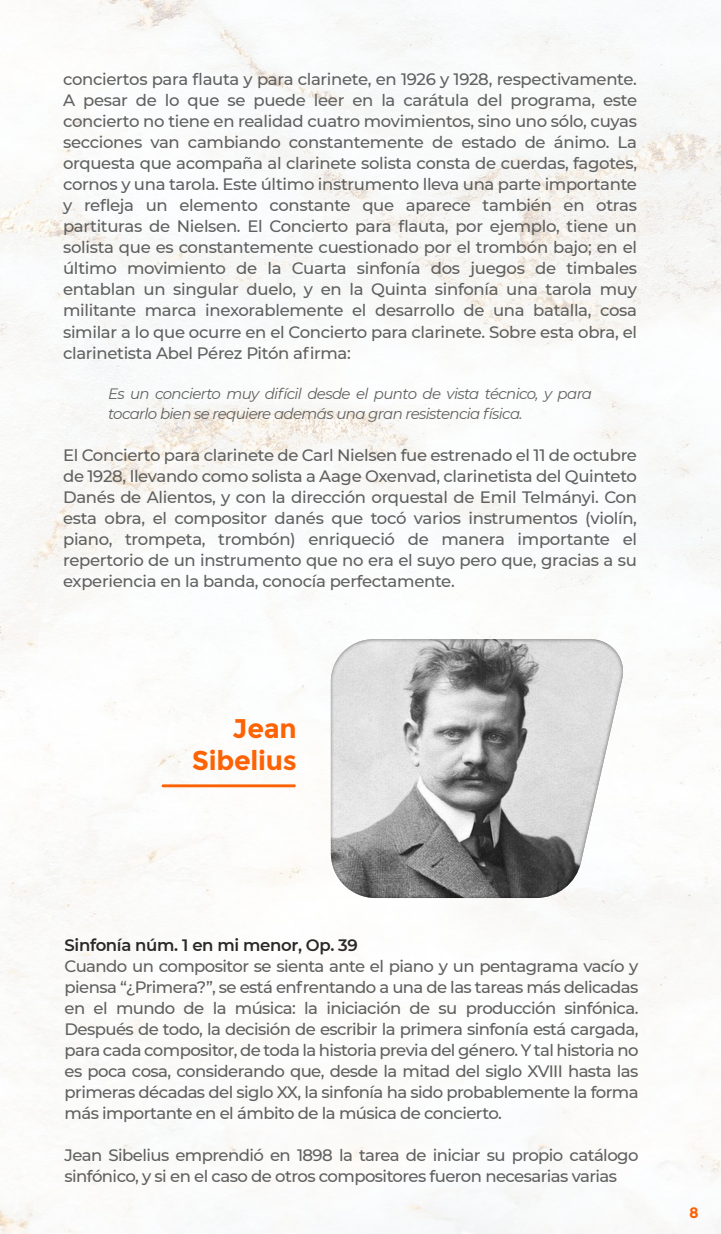
<style>
.page{position:relative;width:721px;height:1234px;background:#fff}
.page>*{position:absolute;margin:0;border:0;box-sizing:border-box;transform-origin:0 0}
.t1{font:700 27px/32.4px "Montserrat";letter-spacing:-.01em;color:#fd6205;text-align:right}
.t2{font:500 16.5px/21px "Montserrat";letter-spacing:-.035em;color:#606060;text-align:justify}
.t3{font:600 16.5px "Montserrat";letter-spacing:-.02em;color:#2b2828}
.t4{font:italic 15px/19.5px "Montserrat";letter-spacing:-.04em;color:#616160}
.t5{font:700 15px "Montserrat";color:#fd6205}
</style>
<div class="page">
<img style="left:0;top:0;width:721px;height:1233px">
<svg style="left:331px;top:639px;width:296px;height:258px;background:#b4b4b4"></svg>
<hr style="left:162px;top:784px;width:134px;height:3px;background:#fd6205">
<p class="t2" style="left:63px;top:68px;width:575px">conciertos para flauta y para clarinete, en 1926 y 1928, respectivamente.<br>A pesar de lo que se puede leer en la carátula del programa, este concierto no tiene en realidad cuatro movimientos, sino uno sólo, cuyas secciones van cambiando constantemente de estado de ánimo. La orquesta que acompaña al clarinete solista consta de cuerdas, fagotes, cornos y una tarola. Este último instrumento lleva una parte importante y refleja un elemento constante que aparece también en otras partituras de Nielsen. El Concierto para flauta, por ejemplo, tiene un solista que es constantemente cuestionado por el trombón bajo; en el último movimiento de la Cuarta sinfonía dos juegos de timbales entablan un singular duelo, y en la Quinta sinfonía una tarola muy militante marca inexorablemente el desarrollo de una batalla, cosa similar a lo que ocurre en el Concierto para clarinete. Sobre esta obra, el clarinetista Abel Pérez Pitón afirma:</p>
<p class="t4" style="left:108px;top:383px;width:485px">Es un concierto muy difícil desde el punto de vista técnico, y para tocarlo bien se requiere además una gran resistencia física.</p>
<p class="t2" style="left:63px;top:443px;width:575px">El Concierto para clarinete de Carl Nielsen fue estrenado el 11 de octubre de 1928, llevando como solista a Aage Oxenvad, clarinetista del Quinteto Danés de Alientos, y con la dirección orquestal de Emil Telmányi. Con esta obra, el compositor danés que tocó varios instrumentos (violín, piano, trompeta, trombón) enriqueció de manera importante el repertorio de un instrumento que no era el suyo pero que, gracias a su experiencia en la banda, conocía perfectamente.</p>
<h1 class="t1" style="left:192px;top:712px;width:106px">Jean<br>Sibelius</h1>
<p class="t3" style="left:65px;top:933px;width:295px">Sinfonía núm. 1 en mi menor, Op. 39</p>
<p class="t2" style="left:65px;top:954px;width:575px">Cuando un compositor se sienta ante el piano y un pentagrama vacío y piensa “¿Primera?”, se está enfrentando a una de las tareas más delicadas en el mundo de la música: la iniciación de su producción sinfónica.<br>Después de todo, la decisión de escribir la primera sinfonía está cargada, para cada compositor, de toda la historia previa del género. Y tal historia no es poca cosa, considerando que, desde la mitad del siglo XVIII hasta las primeras décadas del siglo XX, la sinfonía ha sido probablemente la forma más importante en el ámbito de la música de concierto.</p>
<p class="t2" style="left:65px;top:1143px;width:575px">Jean Sibelius emprendió en 1898 la tarea de iniciar su propio catálogo sinfónico, y si en el caso de otros compositores fueron necesarias varias</p>
<p class="t5" style="left:689px;top:1202px;width:11px">8</p>
</div>
